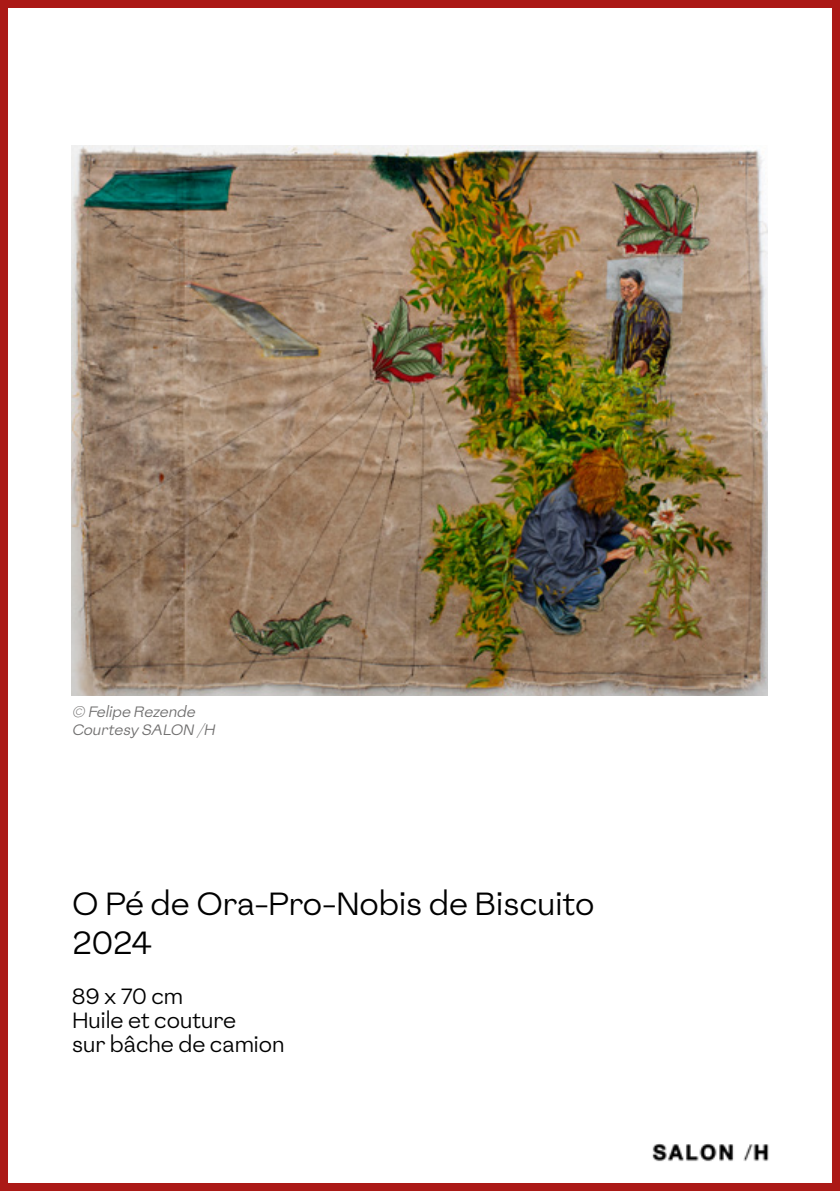
<style>
.page{position:relative;width:840px;height:1191px;background:#fff}
.page>*{position:absolute;margin:0;border:0;box-sizing:border-box;transform-origin:0 0}
.t1{font:32px/38.4px "Absans";letter-spacing:-.005em;color:#000}
.t2{font:22px/24px "Absans";color:#000}
.t3{font:italic 15px/18px "Absans";color:#706f6f}
</style>
<div class="page">
<div style="left:0;top:0;width:839px;height:1191px;border:8px solid #ab1916"></div>
<img style="left:617px;top:1143px;width:187px;height:48px">
<img style="left:72px;top:146px;width:695px;height:549px">
<p class="t3" style="left:72px;top:703px;width:148px">© Felipe Rezende<br>Courtesy SALON /H</p>
<h1 class="t1" style="left:72px;top:885px;width:523px">O Pé de Ora-Pro-Nobis de Biscuito<br>2024</h1>
<p class="t2" style="left:72px;top:984px;width:214px">89 x 70 cm<br>Huile et couture<br>sur bâche de camion</p>
</div>
